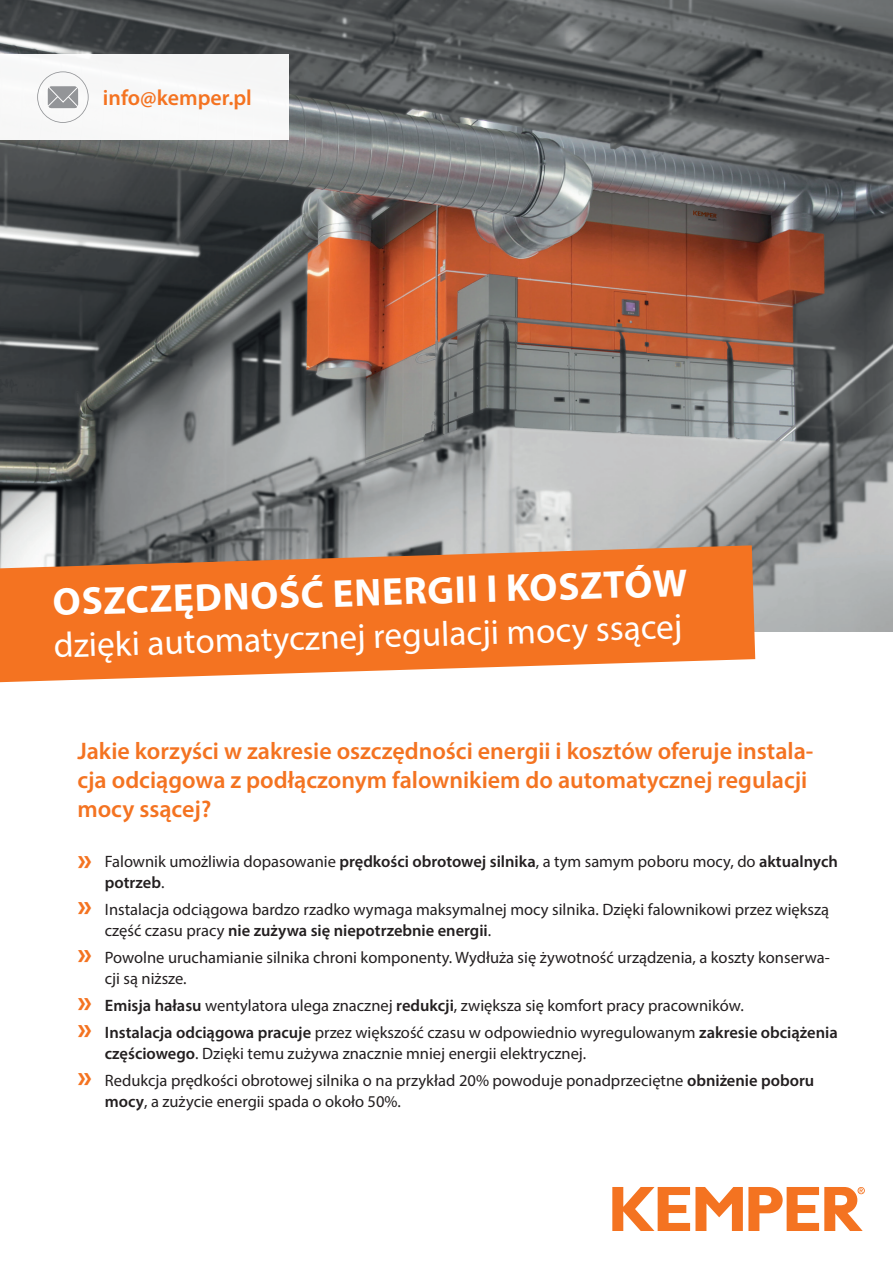
<style>
.page{position:relative;width:893px;height:1263px;background:#fff}
.page>*{position:absolute;margin:0;border:0;box-sizing:border-box;transform-origin:0 0}
.t1{font:700 39px "Myriad Pro";color:#fff}
.t2{font:35.25px "Myriad Pro";color:#fff}
.t3{font:700 31.5px/47.5px "Myriad Pro";color:#f47321;text-align:justify}
.t4{font:600 24px/28.8px "Myriad Pro";color:#f47321}
.t5{font:600 21.9px "Myriad Pro";color:#f47321}
.t6{font:16.5px/21px "Myriad Pro";color:#231f20}
.s1{font-weight:600}
</style>
<div class="page">
<img style="left:0;top:0;width:893px;height:631px">
<svg style="left:612px;top:1187px;width:253px;height:44px"></svg>
<svg style="left:0;top:545px;width:755px;height:137px;fill:#f47321"></svg>
<div style="left:0;top:54px;width:289px;height:86px;background:#f7f7f8"></div>
<svg style="left:37px;top:71px;width:52px;height:52px"></svg>
<h3 class="t5" style="left:103px;top:84px;width:150px">info@kemper.pl</h3>
<h1 class="t1" style="left:52px;top:578px;width:636px;rotate:-2deg">OSZCZĘDNOŚĆ ENERGII I KOSZTÓW</h1>
<h2 class="t2" style="left:53px;top:625px;width:630px;rotate:-2deg">dzięki automatycznej regulacji mocy ssącej</h2>
<h3 class="t4" style="left:77px;top:736px;width:737px">Jakie korzyści w zakresie oszczędności energii i kosztów oferuje instala&shy;cja odciągowa z podłączonym falownikiem do automatycznej regulacji mocy ssącej?</h3>
<p class="t6" style="left:105px;top:851px;width:734px">Falownik umożliwia dopasowanie <span class="s1">prędkości obrotowej silnika</span>, a tym samym poboru mocy, do <span class="s1">aktualnych potrzeb</span>.</p>
<p class="t6" style="left:105px;top:899px;width:726px">Instalacja odciągowa bardzo rzadko wymaga maksymalnej mocy silnika. Dzięki falownikowi przez większą część czasu pracy <span class="s1">nie zużywa się niepotrzebnie energii</span>.</p>
<p class="t6" style="left:105px;top:947px;width:726px">Powolne uruchamianie silnika chroni komponenty. Wydłuża się żywotność urządzenia, a koszty konserwa&shy;cji są niższe.</p>
<p class="t6" style="left:105px;top:992px;width:734px;line-height:27px"><span class="s1">Emisja hałasu</span> wentylatora ulega znacznej <span class="s1">redukcji</span>, zwiększa się komfort pracy pracowników.<br><span class="s1">Instalacja odciągowa pracuje</span> przez większość czasu w odpowiednio wyregulowanym <span class="s1">zakresie obciążenia</span></p>
<p class="t6" style="left:105px;top:1040px;width:711px;line-height:27px"><span class="s1">częściowego</span>. Dzięki temu zużywa znacznie mniej energii elektrycznej.<br>Redukcja prędkości obrotowej silnika o na przykład 20% powoduje ponadprzeciętne <span class="s1">obniżenie poboru</span></p>
<p class="t6" style="left:105px;top:1091px;width:298px"><span class="s1">mocy</span>, a zużycie energii spada o około 50%.</p>
<h3 class="t3" style="left:77px;top:834px;width:16px">» » » »</h3>
<h3 class="t3" style="left:77px;top:1004px;width:16px;line-height:48px">» »</h3>
</div>
